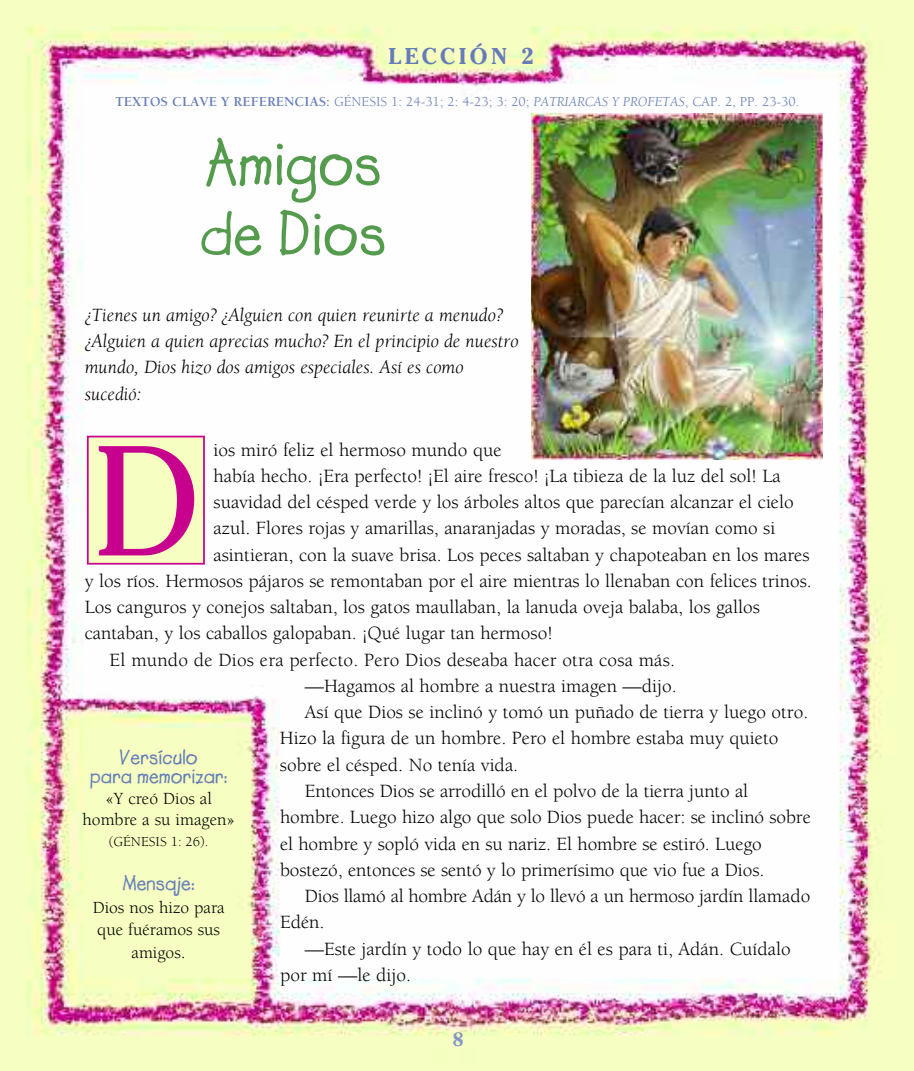
<style>
.page{position:relative;width:914px;height:1071px;background:#fff}
.page>*{position:absolute;margin:0;border:0;box-sizing:border-box;transform-origin:0 0}
.t1{font:155.4px "Cheltenham";color:#c7008d}
.t2{font:700 63px/70px "Lemonade";color:#549b4d}
.t3{font:700 22.75px "Cheltenham";letter-spacing:.15em;color:#657cb8}
.t4{font:700 21px/19.2px "Lemonade";color:#657cb8;text-align:center}
.t5{font:19.25px "Berkeley";color:#000}
.t6{font:italic 19.25px/26.2px "Berkeley";color:#000}
.t7{font:700 19.25px "Cheltenham";color:#8496c6}
.t8{font:17.5px/22.8px "Berkeley";color:#000;text-align:center}
.t9{font:14px "Berkeley";color:#657cb8}
.t10{font:14px "Berkeley";color:#000}
.s1{font-weight:700}
.s2{font-style:italic}
.s3{font-size:19.25px}
</style>
<div class="page">
<img style="left:0;top:0;width:914px;height:1071px">
<img style="left:531px;top:114px;width:291px;height:346px">
<div style="left:89px;top:437px;width:114px;height:126px;background:#f6ffc1"></div>
<div style="left:87px;top:436px;width:118px;height:129px;border:2px solid #c7008d"></div>
<p class="t3" style="left:388px;top:48px;width:146px">LECCIÓN 2</p>
<p class="t9" style="left:115px;top:96px;width:686px"><span class="s1">TEXTOS CLAVE Y REFERENCIAS:</span> GÉNESIS 1: 24-31; 2: 4-23; 3: 20; <span class="s2">PATRIARCAS Y PROFETAS</span>, CAP. 2, PP. 23-30.</p>
<h2 class="t2" style="left:200px;top:127px;width:188px">Amigos de Dios</h2>
<p class="t6" style="left:85px;top:303px;width:435px">¿Tienes un amigo? ¿Alguien con quien reunirte a menudo? ¿Alguien a quien aprecias mucho? En el principio de nuestro mundo, Dios hizo dos amigos especiales. Así es como sucedió:</p>
<p class="t5" style="left:214px;top:442px;width:289px">ios miró feliz el hermoso mundo que</p>
<p class="t5" style="left:214px;top:468px;width:568px">había hecho. ¡Era perfecto! ¡El aire fresco! ¡La tibieza de la luz del sol! La</p>
<p class="t5" style="left:214px;top:495px;width:581px">suavidad del césped verde y los árboles altos que parecían alcanzar el cielo</p>
<p class="t5" style="left:214px;top:521px;width:563px">azul. Flores rojas y amarillas, anaranjadas y moradas, se movían como si</p>
<p class="t5" style="left:214px;top:547px;width:597px">asintieran, con la suave brisa. Los peces saltaban y chapoteaban en los mares</p>
<p class="t5" style="left:85px;top:573px;width:728px">y los ríos. Hermosos pájaros se remontaban por el aire mientras lo llenaban con felices trinos.</p>
<p class="t5" style="left:85px;top:600px;width:676px">Los canguros y conejos saltaban, los gatos maullaban, la lanuda oveja balaba, los gallos</p>
<p class="t5" style="left:85px;top:626px;width:469px">cantaban, y los caballos galopaban. ¡Qué lugar tan hermoso!</p>
<p class="t5" style="left:110px;top:652px;width:567px">El mundo de Dios era perfecto. Pero Dios deseaba hacer otra cosa más.</p>
<p class="t5" style="left:305px;top:678px;width:373px">—Hagamos al hombre a nuestra imagen —dijo.</p>
<p class="t5" style="left:305px;top:705px;width:505px">Así que Dios se inclinó y tomó un puñado de tierra y luego otro.</p>
<p class="t5" style="left:280px;top:731px;width:500px">Hizo la figura de un hombre. Pero el hombre estaba muy quieto</p>
<p class="t5" style="left:280px;top:757px;width:240px">sobre el césped. No tenía vida.</p>
<p class="t5" style="left:305px;top:783px;width:445px">Entonces Dios se arrodilló en el polvo de la tierra junto al</p>
<p class="t5" style="left:280px;top:810px;width:532px">hombre. Luego hizo algo que solo Dios puede hacer: se inclinó sobre</p>
<p class="t5" style="left:280px;top:836px;width:483px">el hombre y sopló vida en su nariz. El hombre se estiró. Luego</p>
<p class="t5" style="left:280px;top:862px;width:486px">bostezó, entonces se sentó y lo primerísimo que vio fue a Dios.</p>
<p class="t5" style="left:305px;top:888px;width:507px">Dios llamó al hombre Adán y lo llevó a un hermoso jardín llamado</p>
<p class="t5" style="left:280px;top:915px;width:46px">Edén.</p>
<p class="t5" style="left:305px;top:941px;width:487px">—Este jardín y todo lo que hay en él es para ti, Adán. Cuídalo</p>
<p class="t5" style="left:280px;top:967px;width:132px">por mí —le dijo.</p>
<h1 class="t1" style="left:94px;top:411px;width:107px">D</h1>
<p class="t4" style="left:90px;top:747px;width:139px">Versículo<br>para memorizar:</p>
<p class="t8" style="left:82px;top:790px;width:154px;line-height:21px">«Y creó Dios al hombre a su imagen»</p>
<p class="t10" style="left:109px;top:836px;width:101px">(GÉNESIS 1: 26).</p>
<p class="t4" style="left:123px;top:873px;width:74px">Mensaje:</p>
<p class="t8" style="left:93px;top:897px;width:133px">Dios nos hizo para que fuéramos sus amigos<span class="s3">.</span></p>
<p class="t7" style="left:453px;top:1032px;width:12px">8</p>
</div>
